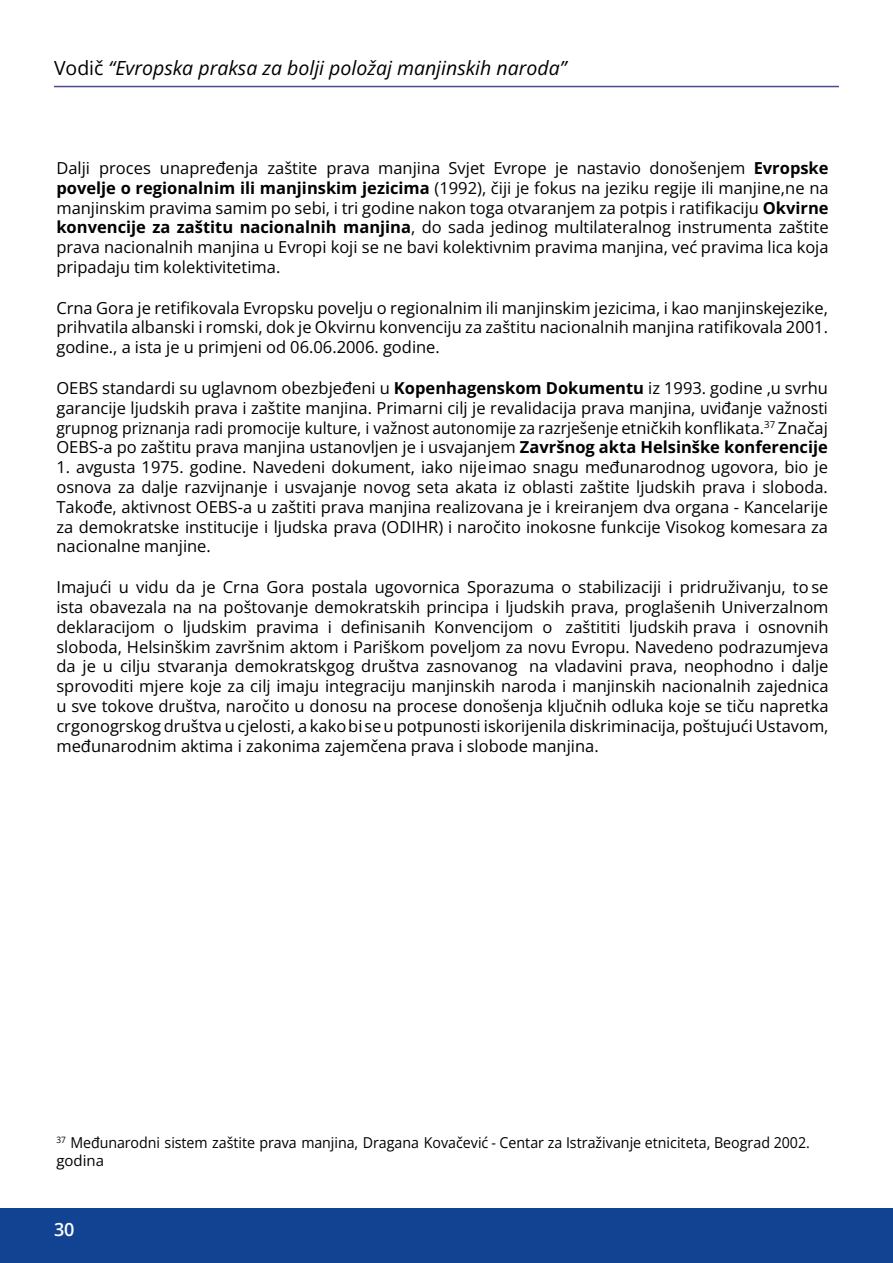
<style>
.page{position:relative;width:893px;height:1263px;background:#fff}
.page>*{position:absolute;margin:0;border:0;box-sizing:border-box;transform-origin:0 0}
.t1{font:italic 19.5px "Open Sans";color:#000}
.t2{font:600 18px "Open Sans";color:#fff}
.t3{font:16.5px/19.8px "Open Sans";color:#000;text-align:justify}
.t4{font:15px/18px "Open Sans";color:#000;scale:.95 1}
.s1{font-style:normal}
.s2{font-weight:700}
</style>
<div class="page">
<hr style="left:54px;top:86px;width:785px;height:1px;background:#4c4898">
<div style="left:0;top:1208px;width:893px;height:55px;background:#124392"></div>
<p class="t1" style="left:54px;top:54px;width:514px"><span class="s1">Vodič</span> “Evropska praksa za bolji položaj manjinskih naroda”</p>
<p class="t3" style="left:56px;top:158px;width:774px">Dalji proces unapređenja zaštite prava manjina Svjet Evrope je nastavio donošenjem <span class="s2">Evropske povelje o regionalnim ili manjinskim jezicima</span> (1992), čiji je fokus na jeziku regije ili manjine, ne na manjinskim pravima samim po sebi, i tri godine nakon toga otvaranjem za potpis i ratifikaciju <span class="s2">Okvirne konvencije za zaštitu nacionalnih manjina</span>, do sada jedinog multilateralnog instrumenta zaštite prava nacionalnih manjina u Evropi koji se ne bavi kolektivnim pravima manjina, već pravima lica koja pripadaju tim kolektivitetima.</p>
<p class="t3" style="left:56px;top:297px;width:773px">Crna Gora je retifikovala Evropsku povelju o regionalnim ili manjinskim jezicima, i kao manjinske jezike, prihvatila albanski i romski, dok je Okvirnu konvenciju za zaštitu nacionalnih manjina ratifikovala 2001. godine., a ista je u primjeni od 06.06.2006. godine.</p>
<p class="t3" style="left:56px;top:378px;width:773px">OEBS standardi su uglavnom obezbjeđeni u <span class="s2">Kopenhagenskom Dokumentu</span> iz 1993. godine , u svrhu garancije ljudskih prava i zaštite manjina. Primarni cilj je revalidacija prava manjina, uviđanje važnosti grupnog priznanja radi promocije kulture, i važnost autonomije za razrješenje etničkih konflikata.<sup>37</sup> Značaj OEBS-a po zaštitu prava manjina ustanovljen je i usvajanjem <span class="s2">Završnog akta Helsinške konferencije</span></p>
<p class="t3" style="left:56px;top:457px;width:773px">1. avgusta 1975. godine. Navedeni dokument, iako nije imao snagu međunarodnog ugovora, bio je osnova za dalje razvijnanje i usvajanje novog seta akata iz oblasti zaštite ljudskih prava i sloboda.<br>Takođe, aktivnost OEBS-a u zaštiti prava manjina realizovana je i kreiranjem dva organa - Kancelarije za demokratske institucije i ljudska prava (ODIHR) i naročito inokosne funkcije Visokog komesara za nacionalne manjine.</p>
<p class="t3" style="left:56px;top:577px;width:774px">Imajući u vidu da je Crna Gora postala ugovornica Sporazuma o stabilizaciji i pridruživanju, to se ista obavezala na na poštovanje demokratskih principa i ljudskih prava, proglašenih Univerzalnom deklaracijom o ljudskim pravima i definisanih Konvencijom o zaštititi ljudskih prava i osnovnih sloboda, Helsinškim završnim aktom i Pariškom poveljom za novu Evropu. Navedeno podrazumjeva da je u cilju stvaranja demokratskgog društva zasnovanog na vladavini prava, neophodno i dalje sprovoditi mjere koje za cilj imaju integraciju manjinskih naroda i manjinskih nacionalnih zajednica u sve tokove društva, naročito u donosu na procese donošenja ključnih odluka koje se tiču napretka crgonogrskog društva u cjelosti, a kako bi se u potpunosti iskorijenila diskriminacija, poštujući Ustavom, međunarodnim aktima i zakonima zajemčena prava i slobode manjina.</p>
<p class="t4" style="left:56px;top:1133px;width:795px"><sup>37</sup> Međunarodni sistem zaštite prava manjina, Dragana Kovačević - Centar za Istraživanje etniciteta, Beograd 2002. godina</p>
<p class="t2" style="left:54px;top:1216px;width:22px">30</p>
</div>
